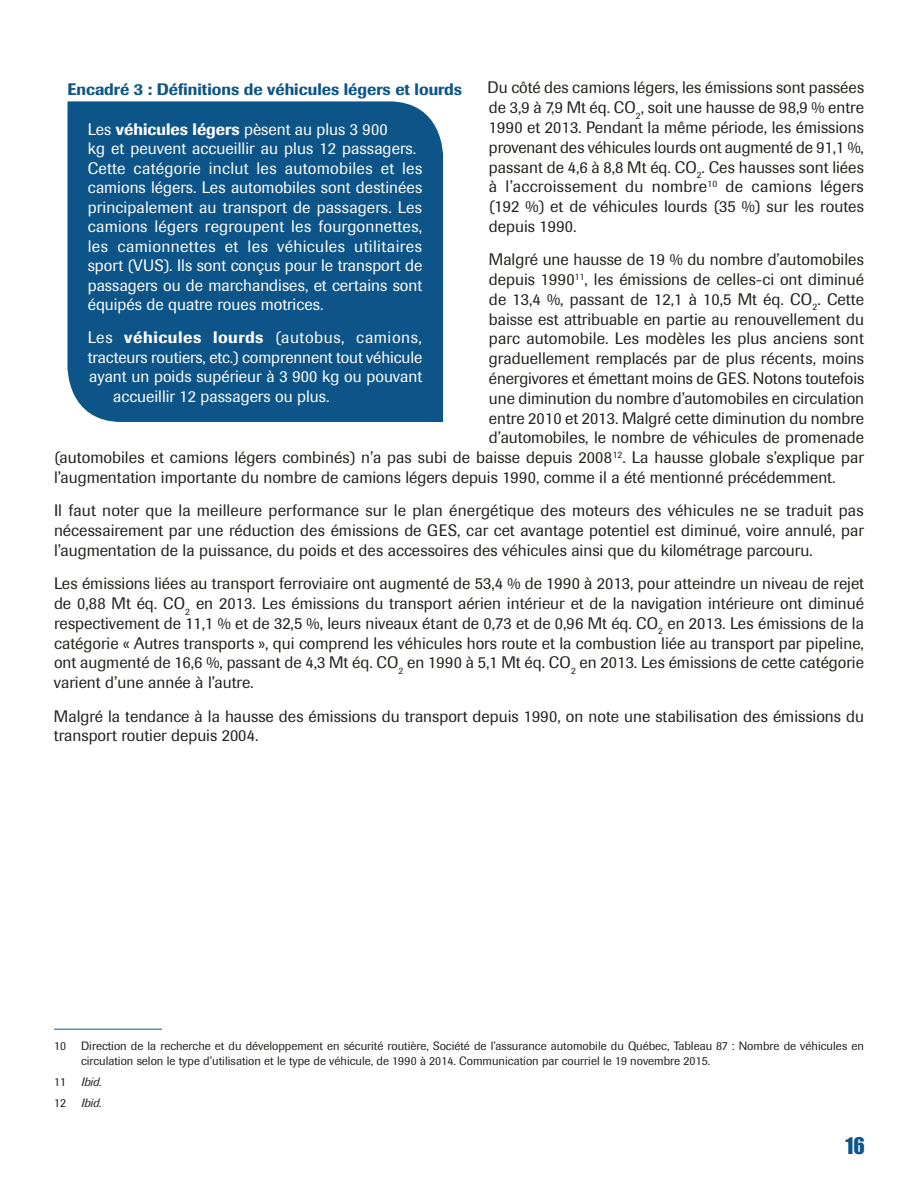
<style>
.page{position:relative;width:918px;height:1188px;background:#fff}
.page>*{position:absolute;margin:0;border:0;box-sizing:border-box;transform-origin:0 0}
.t1{font:21px "Impact";color:#0d5488}
.t2{font:16.5px/19.8px "Imago";color:#20231e;text-align:justify}
.t3{font:16.5px/19.5px "Imago";color:#fff}
.t4{font:500 16.5px "Imago";color:#0d5488}
.t5{font:16.5px "Imago";letter-spacing:.03em;color:#fff}
.Note{font:12px/14.4px "Imago";color:#20231e}
.Note-2{font:italic 12px "Imago";color:#20231e}
.s1{font-weight:500}
</style>
<div class="page">
<div style="left:68px;top:101px;width:375px;height:321px;background:#0d5488"></div>
<hr style="left:54px;top:1029px;width:108px;height:1px;background:#0d5488">
<p class="t2" style="left:488px;top:78px;width:378px">Du côté des camions légers, les émissions sont passées de 3,9 à 7,9 Mt éq. CO<sub>2</sub>, soit une hausse de 98,9 % entre 1990 et 2013. Pendant la même période, les émissions provenant des véhicules lourds ont augmenté de 91,1 %, passant de 4,6 à 8,8 Mt éq. CO<sub>2</sub>. Ces hausses sont liées à l’accroissement du nombre<sup>10</sup> de camions légers (192 %) et de véhicules lourds (35 %) sur les routes depuis 1990.</p>
<p class="t2" style="left:489px;top:250px;width:377px">Malgré une hausse de 19 % du nombre d’automobiles</p>
<p class="t2" style="left:489px;top:270px;width:377px">depuis 1990<sup>11</sup>, les émissions de celles‑ci ont diminué</p>
<p class="t2" style="left:489px;top:289px;width:377px">de 13,4 %, passant de 12,1 à 10,5 Mt éq. CO<sub>2</sub>. Cette</p>
<p class="t2" style="left:489px;top:309px;width:377px">baisse est attribuable en partie au renouvellement du</p>
<p class="t2" style="left:489px;top:329px;width:377px">parc automobile. Les modèles les plus anciens sont</p>
<p class="t2" style="left:489px;top:349px;width:377px">graduellement remplacés par de plus récents, moins</p>
<p class="t2" style="left:489px;top:369px;width:377px">énergivores et émettant moins de GES. Notons toutefois</p>
<p class="t2" style="left:489px;top:388px;width:377px">une diminution du nombre d’automobiles en circulation</p>
<p class="t2" style="left:489px;top:408px;width:377px">entre 2010 et 2013. Malgré cette diminution du nombre</p>
<p class="t2" style="left:489px;top:428px;width:377px">d’automobiles, le nombre de véhicules de promenade</p>
<p class="t2" style="left:54px;top:448px;width:811px">(automobiles et camions légers combinés) n’a pas subi de baisse depuis 2008<sup>12</sup>. La hausse globale s’explique par</p>
<p class="t2" style="left:54px;top:468px;width:783px">l’augmentation importante du nombre de camions légers depuis 1990, comme il a été mentionné précédemment.</p>
<p class="t2" style="left:54px;top:501px;width:811px">Il faut noter que la meilleure performance sur le plan énergétique des moteurs des véhicules ne se traduit pas nécessairement par une réduction des émissions de GES, car cet avantage potentiel est diminué, voire annulé, par l’augmentation de la puissance, du poids et des accessoires des véhicules ainsi que du kilométrage parcouru.</p>
<p class="t2" style="left:54px;top:574px;width:812px">Les émissions liées au transport ferroviaire ont augmenté de 53,4 % de 1990 à 2013, pour atteindre un niveau de rejet de 0,88 Mt éq. CO<sub>2</sub> en 2013. Les émissions du transport aérien intérieur et de la navigation intérieure ont diminué respectivement de 11,1 % et de 32,5 %, leurs niveaux étant de 0,73 et de 0,96 Mt éq. CO<sub>2</sub> en 2013. Les émissions de la catégorie « Autres transports », qui comprend les véhicules hors route et la combustion liée au transport par pipeline, ont augmenté de 16,6 %, passant de 4,3 Mt éq. CO<sub>2</sub> en 1990 à 5,1 Mt éq. CO<sub>2</sub> en 2013. Les émissions de cette catégorie varient d’une année à l’autre.</p>
<p class="t2" style="left:54px;top:706px;width:812px">Malgré la tendance à la hausse des émissions du transport depuis 1990, on note une stabilisation des émissions du transport routier depuis 2004.</p>
<p class="t4" style="left:68px;top:79px;width:396px">Encadré 3 : Définitions de véhicules légers et lourds</p>
<p class="t3" style="left:88px;top:119px;width:336px">Les <span class="s1">véhicules légers</span> pèsent au plus 3 900<br>kg et peuvent accueillir au plus 12 passagers.<br>Cette catégorie inclut les automobiles et les camions légers. Les automobiles sont destinées principalement au transport de passagers. Les camions légers regroupent les fourgonnettes, les camionnettes et les véhicules utilitaires sport (VUS). Ils sont conçus pour le transport de passagers ou de marchandises, et certains sont équipés de quatre roues motrices.</p>
<p class="t5" style="left:88px;top:328px;width:336px">Les <span class="s1">véhicules lourds</span> (autobus, camions,</p>
<p class="t3" style="left:88px;top:347px;width:336px">tracteurs routiers, etc.) comprennent tout véhicule</p>
<p class="t3" style="left:89px;top:367px;width:334px">ayant un poids supérieur à 3 900 kg ou pouvant</p>
<p class="t3" style="left:113px;top:386px;width:218px">accueillir 12 passagers ou plus.</p>
<p class="Note" style="left:54px;top:1039px;width:13px">10</p>
<p class="Note" style="left:81px;top:1039px;width:784px">Direction de la recherche et du développement en sécurité routière, Société de l’assurance automobile du Québec, Tableau 87 : Nombre de véhicules en circulation selon le type d’utilisation et le type de véhicule, de 1990 à 2014. Communication par courriel le 19 novembre 2015.</p>
<p class="Note" style="left:54px;top:1075px;width:13px">11</p>
<p class="Note-2" style="left:81px;top:1075px;width:22px">Ibid.</p>
<p class="Note" style="left:54px;top:1096px;width:13px">12</p>
<p class="Note-2" style="left:81px;top:1096px;width:22px">Ibid.</p>
<p class="t1" style="left:845px;top:1129px;width:21px">16</p>
</div>
